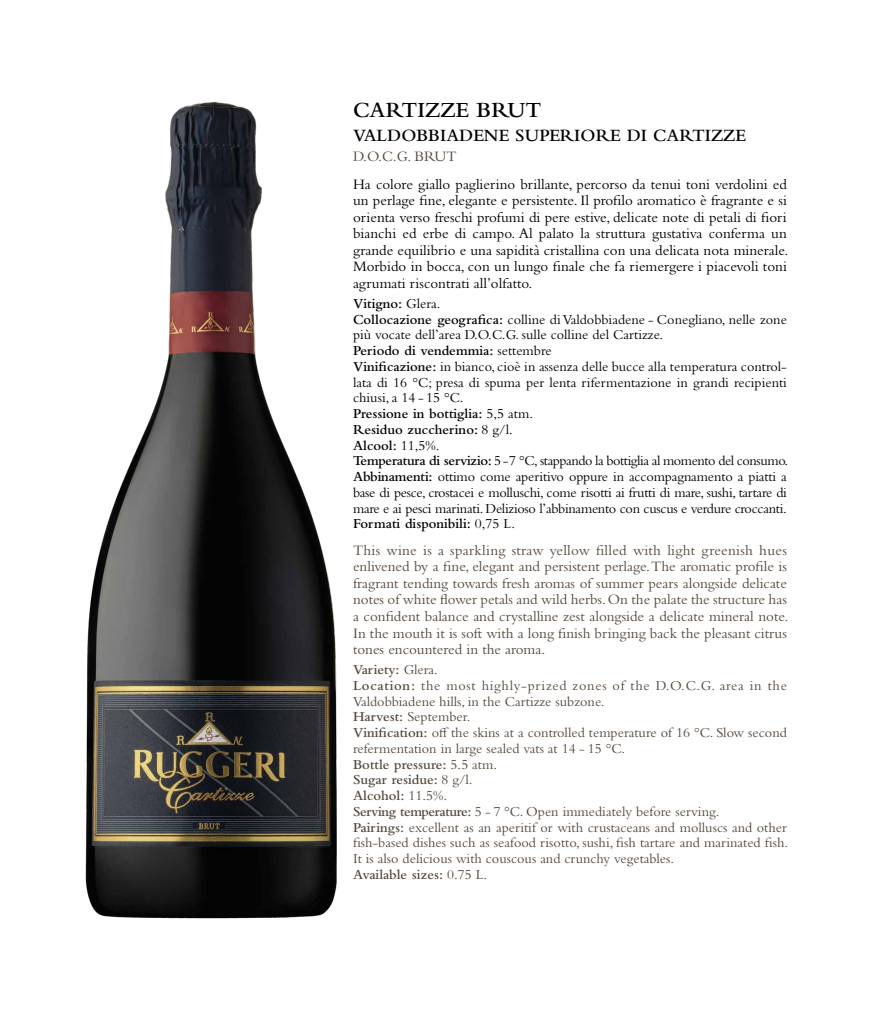
<style>
.page{position:relative;width:872px;height:1021px;background:#fff}
.page>*{position:absolute;margin:0;border:0;box-sizing:border-box;transform-origin:0 0}
.t1{font:600 22.5px "Bembo Std";letter-spacing:.005em;color:#000}
.t2{font:600 18px "Bembo Std";letter-spacing:.005em;color:#000}
.t3{font:15px/16.5px "Bembo Std";color:#56493c;text-align:justify}
.t4{font:15px/16.5px "Bembo Std";color:#000;text-align:justify}
.t5{font:14.25px/15.8px "Bembo Std";letter-spacing:-.01em;color:#000}
.t6{font:14.25px/15.8px "Bembo Std";color:#56493c}
.s1{font-weight:600}
</style>
<div class="page">
<img style="left:85px;top:101px;width:252px;height:818px">
<h1 class="t1" style="left:353px;top:98px;width:190px">CARTIZZE BRUT</h1>
<p class="t2" style="left:353px;top:125px;width:394px">VALDOBBIADENE SUPERIORE DI CARTIZZE</p>
<p class="t3" style="left:353px;top:147px;width:105px">D.O.C.G. BRUT</p>
<p class="t4" style="left:353px;top:175px;width:437px">Ha colore giallo paglierino brillante, percorso da tenui toni verdolini ed un perlage fine, elegante e persistente. Il profilo aromatico è fragrante e si orienta verso freschi profumi di pere estive, delicate note di petali di fiori bianchi ed erbe di campo. Al palato la struttura gustativa conferma un grande equilibrio e una sapidità cristallina con una delicata nota minerale.<br>Morbido in bocca, con un lungo finale che fa riemergere i piacevoli toni agrumati riscontrati all’olfatto.</p>
<p class="t5" style="left:353px;top:295px;width:437px"><span class="s1">Vitigno:</span> Glera.<br><span class="s1">Collocazione geografica:</span> colline di Valdobbiadene - Conegliano, nelle zone più vocate dell’area D.O.C.G. sulle colline del Cartizze.<br><span class="s1">Periodo di vendemmia:</span> settembre<br><span class="s1">Vinificazione:</span> in bianco, cioè in assenza delle bucce alla temperatura control&shy;lata di 16 °C; presa di spuma per lenta rifermentazione in grandi recipienti chiusi, a 14 - 15 °C.<br><span class="s1">Pressione in bottiglia:</span> 5,5 atm.<br><span class="s1">Residuo zuccherino:</span> 8 g/l.<br><span class="s1">Alcool:</span> 11,5%.<br><span class="s1">Temperatura di servizio:</span> 5 - 7 °C, stappando la bottiglia al momento del consumo.<br><span class="s1">Abbinamenti:</span> ottimo come aperitivo oppure in accompagnamento a piatti a base di pesce, crostacei e molluschi, come risotti ai frutti di mare, sushi, tartare di mare e ai pesci marinati. Delizioso l’abbinamento con cuscus e verdure croccanti.<br><span class="s1">Formati disponibili:</span> 0,75 L.</p>
<p class="t3" style="left:353px;top:541px;width:437px">This wine is a sparkling straw yellow filled with light greenish hues enlivened by a fine, elegant and persistent perlage. The aromatic profile is fragrant tending towards fresh aromas of summer pears alongside delicate notes of white flower petals and wild herbs. On the palate the structure has a confident balance and crystalline zest alongside a delicate mineral note.<br>In the mouth it is soft with a long finish bringing back the pleasant citrus tones encountered in the aroma.</p>
<p class="t6" style="left:353px;top:661px;width:437px"><span class="s1">Variety:</span> Glera.<br><span class="s1">Location:</span> the most highly-prized zones of the D.O.C.G. area in the Valdobbiadene hills, in the Cartizze subzone.<br><span class="s1">Harvest:</span> September.<br><span class="s1">Vinification:</span> off the skins at a controlled temperature of 16 °C. Slow second refermentation in large sealed vats at 14 - 15 °C.<br><span class="s1">Bottle pressure:</span> 5.5 atm.<br><span class="s1">Sugar residue:</span> 8 g/l.<br><span class="s1">Alcohol:</span> 11.5%.<br><span class="s1">Serving temperature:</span> 5 - 7 °C. Open immediately before serving.<br><span class="s1">Pairings:</span> excellent as an aperitif or with crustaceans and molluscs and other fish-based dishes such as seafood risotto, sushi, fish tartare and marinated fish.<br>It is also delicious with couscous and crunchy vegetables.<br><span class="s1">Available sizes:</span> 0.75 L.</p>
</div>
